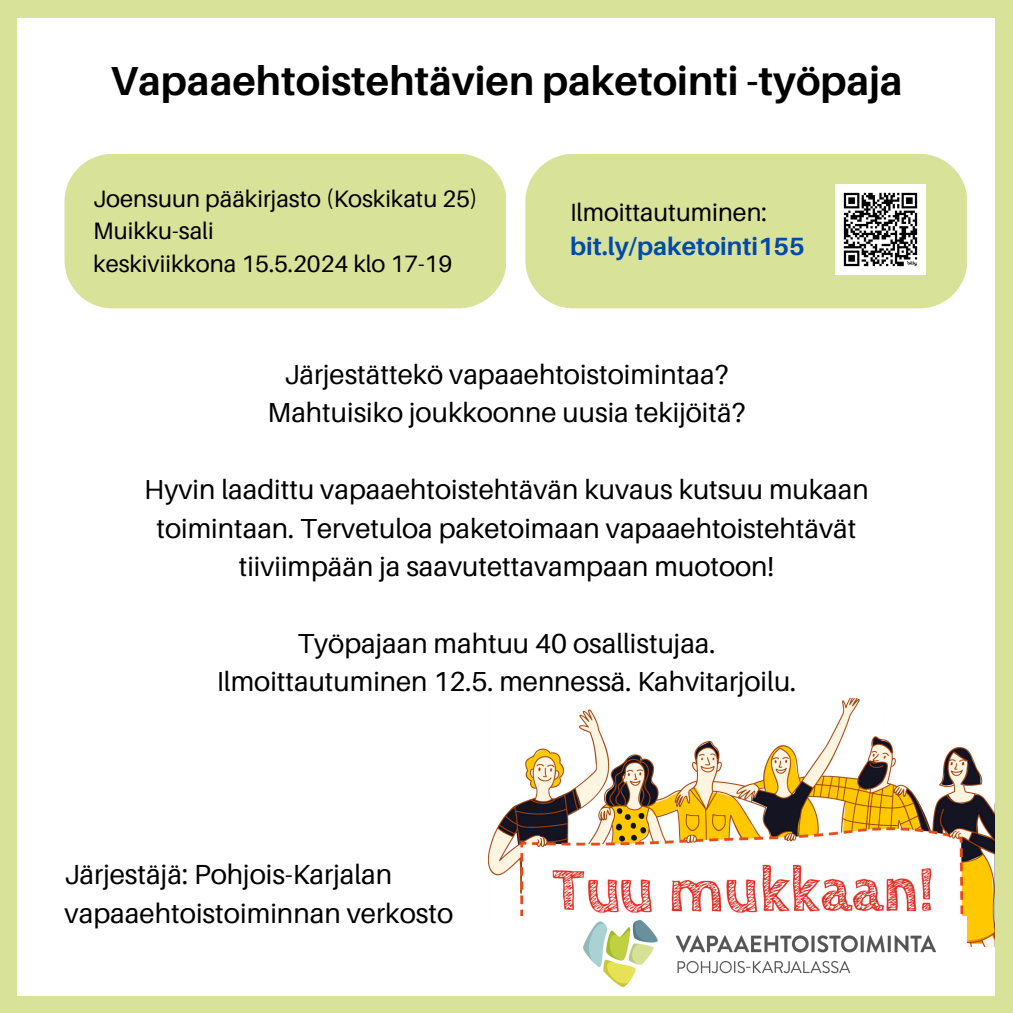
<style>
.page{position:relative;width:1013px;height:1013px;background:#fff}
.page>*{position:absolute;margin:0;border:0;box-sizing:border-box;transform-origin:0 0}
.t1{font:700 40.5px "Aileron";color:#000}
.t2{font:27.62px/38.5px "Aileron";color:#000}
.t3{font:27.5px/38.5px "Aileron";color:#000;text-align:center}
.t4{font:700 25px/34.8px "Aileron";color:#004aad}
.t5{font:23.75px "Aileron";color:#000}
.s1{font-weight:400;color:#000}
</style>
<div class="page">
<div style="left:0;top:0;width:1012px;height:1012px;background:#d8e298"></div>
<div style="left:17px;top:18px;width:977px;height:977px;background:#fff"></div>
<img style="left:488px;top:698px;width:506px;height:248px">
<div style="left:506px;top:916px;width:461px;height:51px;background:#fff"></div>
<img style="left:583px;top:920px;width:352px;height:66px">
<div style="left:64px;top:154px;width:442px;height:154px;background:#d8e298"></div>
<div style="left:525px;top:154px;width:442px;height:154px;background:#d8e298"></div>
<img style="left:835px;top:185px;width:90px;height:90px">
<div style="left:488px;top:923px;width:18px;height:46px;background:#fff"></div>
<h2 class="t1" style="left:110px;top:56px;width:794px">Vapaaehtoistehtävien paketointi -työpaja</h2>
<h2 class="t5" style="left:93px;top:184px;width:386px">Joensuun pääkirjasto (Koskikatu 25)</h2>
<h2 class="t5" style="left:93px;top:216px;width:122px">Muikku-sali</h2>
<h2 class="t5" style="left:93px;top:249px;width:360px">keskiviikkona 15.5.2024 klo 17-19</h2>
<p class="t4" style="left:570px;top:194px;width:236px"><span class="s1">Ilmoittautuminen: </span>bit.ly/paketointi155</p>
<p class="t3" style="left:267px;top:354px;width:479px">Järjestättekö vapaaehtoistoimintaa?<br>Mahtuisiko joukkoonne uusia tekijöitä?</p>
<h2 class="t3" style="left:144px;top:469px;width:725px">Hyvin laadittu vapaaehtoistehtävän kuvaus kutsuu mukaan toimintaan. Tervetuloa paketoimaan vapaaehtoistehtävät tiiviimpään ja saavutettavampaan muotoon!</h2>
<p class="t3" style="left:217px;top:623px;width:581px">Työpajaan mahtuu 40 osallistujaa.<br>Ilmoittautuminen 12.5. mennessä. Kahvitarjoilu.</p>
<p class="t2" style="left:64px;top:854px;width:390px">Järjestäjä: Pohjois-Karjalan vapaaehtoistoiminnan verkosto</p>
</div>
